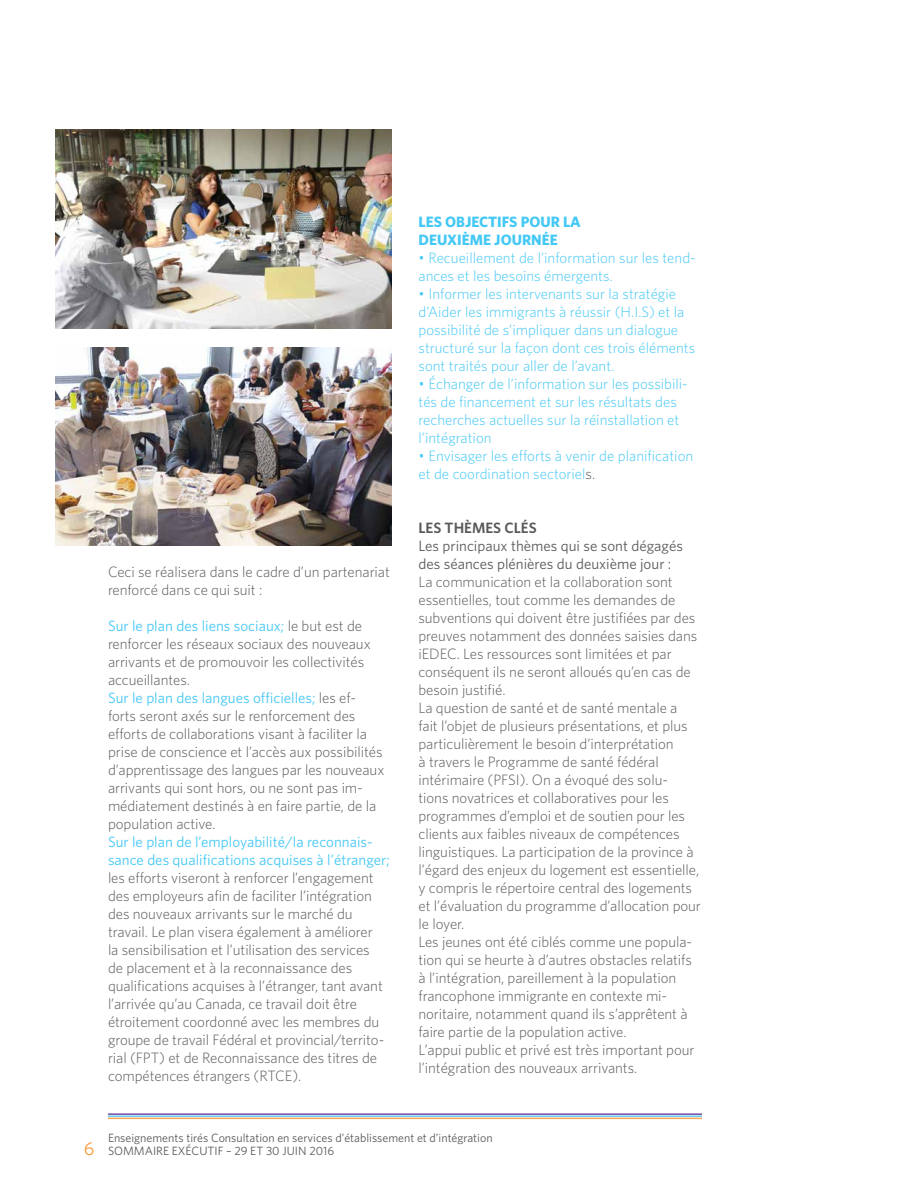
<style>
.page{position:relative;width:918px;height:1188px;background:#fff}
.page>*{position:absolute;margin:0;border:0;box-sizing:border-box;transform-origin:0 0}
.t1{font:18.75px "Whitney";color:#f89938}
.t2{font:300 15px/18px "Whitney";letter-spacing:-.005em;color:#58595b}
.t3{font:300 15px/18px "Whitney";color:#44c8f5}
.t4{font:15px/18px "Whitney";color:#44c8f5}
.t5{font:15px/18px "Whitney";color:#58595b}
.t6{font:700 15px/18px "Whitney";color:#44c8f5}
.t7{font:600 15px "Whitney";color:#58595b}
.t8{font:12px/13.5px "Whitney";color:#58595b}
.s1{font-weight:400;color:#44c8f5}
.s2{color:#58595b}
</style>
<div class="page">
<hr style="left:108px;top:1118px;width:594px;height:1px;background:#f9a450">
<hr style="left:108px;top:1113px;width:594px;height:2px;background:#754b9e">
<hr style="left:108px;top:1116px;width:594px;height:1px;background:#63cdf6">
<img style="left:56px;top:130px;width:335px;height:198px">
<img style="left:56px;top:347px;width:335px;height:199px">
<p class="t2" style="left:108px;top:562px;width:283px">Ceci se réalisera dans le cadre d’un partenariat renforcé dans ce qui suit :</p>
<p class="t2" style="left:108px;top:616px;width:278px"><span class="s1">Sur le plan des liens sociaux;</span> le but est de renforcer les réseaux sociaux des nouveaux arrivants et de promouvoir les collectivités accueillantes.<br><span class="s1">Sur le plan des langues officielles;</span> les ef&shy;forts seront axés sur le renforcement des efforts de collaborations visant à faciliter la prise de conscience et l’accès aux possibilités d’apprentissage des langues par les nouveaux arrivants qui sont hors, ou ne sont pas im&shy;médiatement destinés à en faire partie, de la population active.</p>
<p class="t4" style="left:108px;top:832px;width:283px">Sur le plan de l’employabilité/la reconnais&shy;sance des qualifications acquises à l’étranger;</p>
<p class="t2" style="left:108px;top:868px;width:278px">les efforts viseront à renforcer l’engagement des employeurs afin de faciliter l’intégration des nouveaux arrivants sur le marché du travail. Le plan visera également à améliorer la sensibilisation et l’utilisation des services de placement et à la reconnaissance des qualifications acquises à l’étranger, tant avant l’arrivée qu’au Canada, ce travail doit être étroitement coordonné avec les membres du groupe de travail Fédéral et provincial/territo&shy;rial (FPT) et de Reconnaissance des titres de compétences étrangers (RTCE).</p>
<p class="t6" style="left:418px;top:212px;width:164px">LES OBJECTIFS POUR LA<br>DEUXIÈME JOURNÉE</p>
<p class="t3" style="left:418px;top:248px;width:279px">• Recueillement de l’information sur les tend&shy;ances et les besoins émergents.</p>
<p class="t3" style="left:418px;top:284px;width:278px">• Informer les intervenants sur la stratégie d’Aider les immigrants à réussir (H.I.S) et la possibilité de s’impliquer dans un dialogue structuré sur la façon dont ces trois éléments sont traités pour aller de l’avant.</p>
<p class="t3" style="left:418px;top:374px;width:271px">• Échanger de l’information sur les possibili&shy;tés de financement et sur les résultats des recherches actuelles sur la réinstallation et l’intégration</p>
<p class="t3" style="left:418px;top:446px;width:276px">• Envisager les efforts à venir de planification et de coordination sectoriel<span class="s2">s.</span></p>
<p class="t7" style="left:418px;top:518px;width:120px">LES THÈMES CLÉS</p>
<p class="t5" style="left:418px;top:536px;width:266px">Les principaux thèmes qui se sont dégagés des séances plénières du deuxième jour :</p>
<p class="t2" style="left:418px;top:572px;width:284px">La communication et la collaboration sont essentielles, tout comme les demandes de subventions qui doivent être justifiées par des preuves notamment des données saisies dans iEDEC. Les ressources sont limitées et par conséquent ils ne seront alloués qu’en cas de besoin justifié.<br>La question de santé et de santé mentale a<br>fait l’objet de plusieurs présentations, et plus particulièrement le besoin d’interprétation<br>à travers le Programme de santé fédéral intérimaire (PFSI). On a évoqué des solu&shy;tions novatrices et collaboratives pour les programmes d’emploi et de soutien pour les clients aux faibles niveaux de compétences linguistiques. La participation de la province à l’égard des enjeux du logement est essentielle, y compris le répertoire central des logements et l’évaluation du programme d’allocation pour le loyer.<br>Les jeunes ont été ciblés comme une popula&shy;tion qui se heurte à d’autres obstacles relatifs à l’intégration, pareillement à la population francophone immigrante en contexte mi&shy;noritaire, notamment quand ils s’apprêtent à faire partie de la population active.<br>L’appui public et privé est très important pour l’intégration des nouveaux arrivants.</p>
<p class="t1" style="left:84px;top:1137px;width:12px">6</p>
<p class="t8" style="left:108px;top:1131px;width:386px">Enseignements tirés Consultation en services d’établissement et d’intégration<br>SOMMAIRE EXÉCUTIF – 29 ET 30 JUIN 2016</p>
</div>
